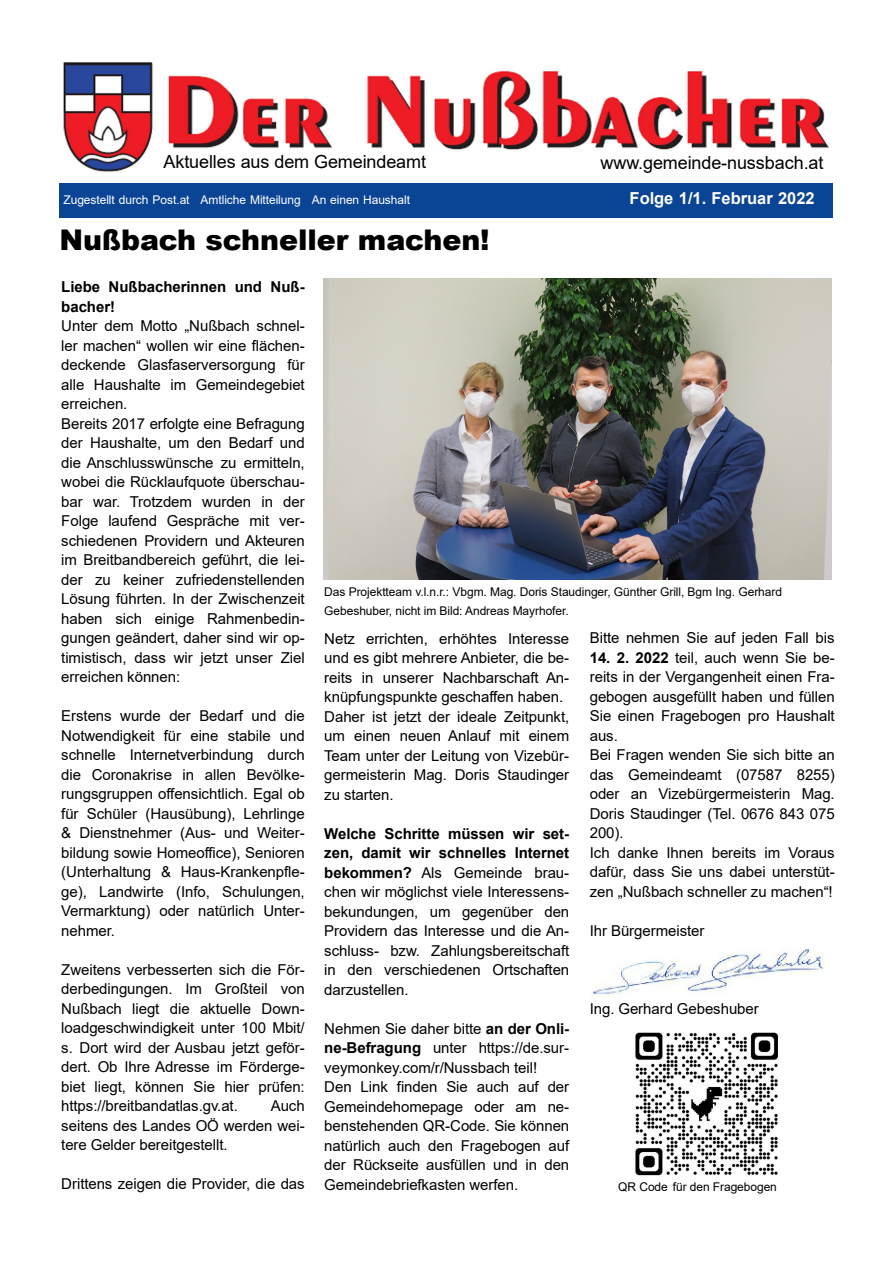
<style>
.page{position:relative;width:893px;height:1263px;background:#fff}
.page>*{position:absolute;margin:0;border:0;box-sizing:border-box;transform-origin:0 0}
.t1{font:900 28.5px "Arial";letter-spacing:-.005em;color:#000}
.t2{font:18px "Arial";letter-spacing:-.005em;color:#000}
.t3{font:700 16.5px "Arial";color:#fff}
.t4{font:15px/19.5px "Arial";letter-spacing:-.005em;color:#000}
.t5{font:700 15px/19.5px "Arial";color:#000}
.t6{font:12px/19.5px "Arial";letter-spacing:-.005em;color:#000}
.t7{font:12px "Arial";letter-spacing:-.005em;color:#fff}
.s1{font-weight:700}
</style>
<div class="page">
<img style="left:323px;top:279px;width:509px;height:301px">
<img style="left:592px;top:948px;width:232px;height:49px">
<img style="left:635px;top:1032px;width:143px;height:144px">
<img style="left:61px;top:62px;width:772px;height:156px">
<div style="left:59px;top:183px;width:774px;height:34px;background:#0a4494"></div>
<p class="t2" style="left:163px;top:151px;width:264px">Aktuelles aus dem Gemeindeamt</p>
<p class="t2" style="left:601px;top:152px;width:224px">www.gemeinde-nussbach.at</p>
<p class="t7" style="left:64px;top:193px;width:348px">Zugestellt durch Post.at Amtliche Mitteilung An einen Haushalt</p>
<p class="t3" style="left:630px;top:189px;width:187px">Folge 1/1. Februar 2022</p>
<h1 class="t1" style="left:60px;top:219px;width:432px">Nußbach schneller machen!</h1>
<p class="t5" style="left:61px;top:277px;width:245px">Liebe Nußbacherinnen und Nuß&shy;bacher!</p>
<p class="t4" style="left:61px;top:316px;width:245px">Unter dem Motto „Nußbach schnel&shy;ler machen“ wollen wir eine flächen&shy;deckende Glasfaserversorgung für alle Haushalte im Gemeindegebiet erreichen.<br>Bereits 2017 erfolgte eine Befragung der Haushalte, um den Bedarf und die Anschlusswünsche zu ermitteln, wobei die Rücklaufquote überschau&shy;bar war. Trotzdem wurden in der Folge laufend Gespräche mit ver&shy;schiedenen Providern und Akteuren im Breitbandbereich geführt, die lei&shy;der zu keiner zufriedenstellenden Lösung führten. In der Zwischenzeit haben sich einige Rahmenbedin&shy;gungen geändert, daher sind wir op&shy;timistisch, dass wir jetzt unser Ziel erreichen können:</p>
<p class="t4" style="left:61px;top:706px;width:245px;text-align:justify">Erstens wurde der Bedarf und die Notwendigkeit für eine stabile und schnelle Internetverbindung durch die Coronakrise in allen Bevölke&shy;rungsgruppen offensichtlich. Egal ob für Schüler (Hausübung), Lehrlinge &amp; Dienstnehmer (Aus- und Weiter&shy;bildung sowie Homeoffice), Senioren (Unterhaltung &amp; Haus-Krankenpfle&shy;ge), Landwirte (Info, Schulungen, Vermarktung) oder natürlich Unter&shy;nehmer.</p>
<p class="t4" style="left:61px;top:960px;width:245px;text-align:justify">Zweitens verbesserten sich die För&shy;derbedingungen. Im Großteil von Nußbach liegt die aktuelle Down&shy;loadgeschwindigkeit unter 100 Mbit/ s. Dort wird der Ausbau jetzt geför&shy;dert. Ob Ihre Adresse im Förderge&shy;biet liegt, können Sie hier prüfen: https://breitbandatlas.gv.at.</p>
<p class="t6" style="left:324px;top:582px;width:459px">Das Projektteam v.l.n.r.: Vbgm. Mag. Doris Staudinger, Günther Grill, Bgm Ing. Gerhard<br>Gebeshuber, nicht im Bild: Andreas Mayrhofer.</p>
<p class="t4" style="left:590px;top:628px;width:246px">Bitte nehmen Sie auf jeden Fall bis</p>
<p class="t4" style="left:590px;top:648px;width:246px"><span class="s1">14. 2. 2022</span> teil, auch wenn Sie be&shy;reits in der Vergangenheit einen Fra&shy;gebogen ausgefüllt haben und füllen<br>Sie einen Fragebogen pro Haushalt aus.<br>Bei Fragen wenden Sie sich bitte an das Gemeindeamt (07587 8255) oder an Vizebürgermeisterin Mag.<br>Doris Staudinger (Tel. 0676 843 075<br>200).<br>Ich danke Ihnen bereits im Voraus dafür, dass Sie uns dabei unterstüt&shy;zen „Nußbach schneller zu machen“!</p>
<p class="t4" style="left:590px;top:921px;width:116px">Ihr Bürgermeister</p>
<p class="t4" style="left:324px;top:629px;width:246px">Netz errichten, erhöhtes Interesse und es gibt mehrere Anbieter, die be&shy;reits in unserer Nachbarschaft An&shy;knüpfungspunkte geschaffen haben.<br>Daher ist jetzt der ideale Zeitpunkt, um einen neuen Anlauf mit einem Team unter der Leitung von Vizebür&shy;germeisterin Mag. Doris Staudinger zu starten.</p>
<p class="t4" style="left:324px;top:824px;width:246px;text-align:justify"><span class="s1">Welche Schritte müssen wir set&shy;zen, damit wir schnelles Internet bekommen?</span> Als Gemeinde brau&shy;chen wir möglichst viele Interessens&shy;bekundungen, um gegenüber den Providern das Interesse und die An&shy;schluss- bzw. Zahlungsbereitschaft in den verschiedenen Ortschaften darzustellen.</p>
<p class="t4" style="left:324px;top:1019px;width:246px">Nehmen Sie daher bitte <span class="s1">an der Onli&shy;ne-Befragung</span> unter https://de.sur&shy;veymonkey.com/r/Nussbach teil!<br>Den Link finden Sie auch auf der Gemeindehomepage oder am ne&shy;benstehenden QR-Code. Sie können natürlich auch den Fragebogen auf der Rückseite ausfüllen und in den Gemeindebriefkasten werfen.</p>
<p class="t4" style="left:590px;top:999px;width:170px">Ing. Gerhard Gebeshuber</p>
<p class="t4" style="left:61px;top:1096px;width:245px;text-align:justify;text-indent:209px">Auch seitens des Landes OÖ werden wei&shy;tere Gelder bereitgestellt.</p>
<p class="t4" style="left:61px;top:1174px;width:245px">Drittens zeigen die Provider, die das</p>
<p class="t6" style="left:618px;top:1177px;width:160px">QR Code für den Fragebogen</p>
</div>
